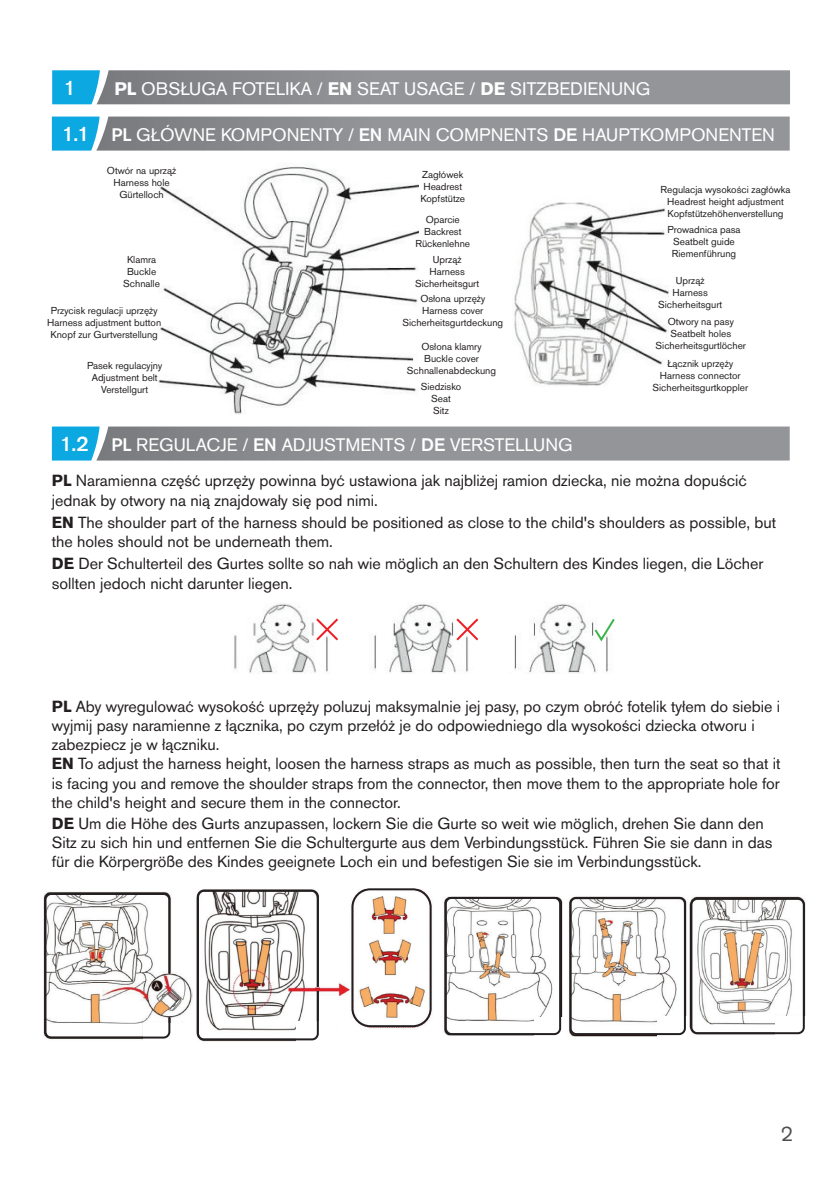
<style>
.page{position:relative;width:840px;height:1191px;background:#fff}
.page>*{position:absolute;margin:0;border:0;box-sizing:border-box;transform-origin:0 0}
.t1{font:20px "Volvo Sans Pro";color:#4e4f50}
.t2{font:500 20px "Volvo Sans Pro";color:#fff}
.t3{font:18px "Volvo Sans Pro";color:#fff}
.t4{font:16px/19.2px "Volvo Sans Pro";color:#231f20}
.t5{font:10px/12px "Volvo Sans Pro";color:#231f20;text-align:center}
.s1{font-weight:700}
.s2{font-weight:500;font-size:20px}
.s3{font-weight:500}
</style>
<div class="page">
<svg style="left:52px;top:70px;width:737px;height:34px;background:#879399"></svg>
<svg style="left:52px;top:117px;width:737px;height:34px;background:#889399"></svg>
<svg style="left:52px;top:426px;width:737px;height:34px;background:#88939a"></svg>
<img style="left:514px;top:202px;width:153px;height:184px">
<img style="left:159px;top:165px;width:259px;height:249px">
<img style="left:234px;top:602px;width:374px;height:71px">
<svg style="left:314px;top:616px;width:26px;height:26px"></svg>
<svg style="left:454px;top:616px;width:26px;height:26px"></svg>
<svg style="left:592px;top:616px;width:23px;height:27px"></svg>
<img style="left:569px;top:896px;width:237px;height:141px">
<img style="left:196px;top:889px;width:236px;height:153px">
<img style="left:444px;top:896px;width:117px;height:140px">
<img style="left:44px;top:892px;width:149px;height:149px">
<div style="left:143px;top:1023px;width:39px;height:18px;background:#fff"></div>
<div style="left:296px;top:1021px;width:40px;height:22px;background:#fff"></div>
<div style="left:534px;top:1017px;width:31px;height:23px;background:#fff"></div>
<div style="left:657px;top:1015px;width:31px;height:23px;background:#fff"></div>
<div style="left:775px;top:1015px;width:31px;height:23px;background:#fff"></div>
<div style="left:444px;top:897px;width:117px;height:138px;border:2px solid #231f20;border-radius:6px"></div>
<div style="left:197px;top:889px;width:121px;height:151px;border:2px solid #231f20;border-radius:6px"></div>
<div style="left:44px;top:893px;width:126px;height:145px;border:2px solid #231f20;border-radius:6px"></div>
<div style="left:351px;top:888px;width:80px;height:139px;border:2px solid #231f20;border-radius:18px"></div>
<div style="left:569px;top:897px;width:116px;height:138px;border:2px solid #231f20;border-radius:6px"></div>
<div style="left:690px;top:898px;width:114px;height:136px;border:2px solid #231f20;border-radius:6px"></div>
<svg style="left:315px;top:987px;width:5px;height:4px"></svg>
<img style="left:147px;top:974px;width:44px;height:43px">
<p class="t2" style="left:64px;top:75px;width:13px">1</p>
<p class="t3" style="left:114px;top:78px;width:537px"><span class="s1">PL</span> OBSŁUGA FOTELIKA / <span class="s1">EN</span> SEAT USAGE / <span class="s1">DE</span> SITZBEDIENUNG</p>
<p class="t3" style="left:62px;top:124px;width:713px"><span class="s2">1.1</span> <span class="s3">PL</span> GŁÓWNE KOMPONENTY / <span class="s3">EN</span> MAIN COMPNENTS <span class="s3">DE</span> HAUPTKOMPONENTEN</p>
<p class="t5" style="left:107px;top:164px;width:71px">Otwór na uprząż<br>Harness hole<br>Gürtelloch</p>
<p class="t5" style="left:123px;top:253px;width:38px">Klamra<br>Buckle<br>Schnalle</p>
<p class="t5" style="left:47px;top:304px;width:115px">Przycisk regulacji uprzęży<br>Harness adjustment button<br>Knopf zur Gurtverstellung</p>
<p class="t5" style="left:87px;top:359px;width:76px">Pasek regulacyjny<br>Adjustment belt<br>Verstellgurt</p>
<p class="t5" style="left:420px;top:169px;width:46px">Zagłówek<br>Headrest<br>Kopfstütze</p>
<p class="t5" style="left:415px;top:213px;width:56px">Oparcie<br>Backrest<br>Rückenlehne</p>
<p class="t5" style="left:415px;top:253px;width:66px">Uprząż<br>Harness<br>Sicherheitsgurt</p>
<p class="t5" style="left:402px;top:292px;width:102px">Osłona uprzęży<br>Harness cover<br>Sicherheitsgurtdeckung</p>
<p class="t5" style="left:406px;top:341px;width:91px">Osłona klamry<br>Buckle cover<br>Schnallenabdeckung</p>
<p class="t5" style="left:420px;top:380px;width:42px">Siedzisko<br>Seat<br>Sitz</p>
<p class="t5" style="left:660px;top:183px;width:131px">Regulacja wysokości zagłówka<br>Headrest height adjustment<br>Kopfstützehöhenverstellung</p>
<p class="t5" style="left:667px;top:223px;width:74px">Prowadnica pasa<br>Seatbelt guide<br>Riemenführung</p>
<p class="t5" style="left:657px;top:275px;width:66px">Uprząż<br>Harness<br>Sicherheitsgurt</p>
<p class="t5" style="left:655px;top:316px;width:92px">Otwory na pasy<br>Seatbelt holes<br>Sicherheitsgurtlöcher</p>
<p class="t5" style="left:652px;top:358px;width:97px">Łącznik uprzęży<br>Harness connector<br>Sicherheitsgurtkoppler</p>
<p class="t3" style="left:61px;top:434px;width:513px"><span class="s2">1.2</span> <span class="s3">PL</span> REGULACJE / <span class="s3">EN</span> ADJUSTMENTS / <span class="s3">DE</span> VERSTELLUNG</p>
<p class="t4" style="left:52px;top:471px;width:696px"><span class="s1">PL</span> Naramienna część uprzęży powinna być ustawiona jak najbliżej ramion dziecka, nie można dopuścić jednak by otwory na nią znajdowały się pod nimi.</p>
<p class="t4" style="left:52px;top:512px;width:725px"><span class="s1">EN</span> The shoulder part of the harness should be positioned as close to the child's shoulders as possible, but the holes should not be underneath them.</p>
<p class="t4" style="left:52px;top:554px;width:712px"><span class="s1">DE</span> Der Schulterteil des Gurtes sollte so nah wie möglich an den Schultern des Kindes liegen, die Löcher sollten jedoch nicht darunter liegen.</p>
<p class="t4" style="left:52px;top:696px;width:729px"><span class="s1">PL</span> Aby wyregulować wysokość uprzęży poluzuj maksymalnie jej pasy, po czym obróć fotelik tyłem do siebie i wyjmij pasy naramienne z łącznika, po czym przełóż je do odpowiedniego dla wysokości dziecka otworu i zabezpiecz je w łączniku.<br><span class="s1">EN</span> To adjust the harness height, loosen the harness straps as much as possible, then turn the seat so that it is facing you and remove the shoulder straps from the connector, then move them to the appropriate hole for the child's height and secure them in the connector.</p>
<p class="t4" style="left:52px;top:813px;width:721px"><span class="s1">DE</span> Um die Höhe des Gurts anzupassen, lockern Sie die Gurte so weit wie möglich, drehen Sie dann den<br>Sitz zu sich hin und entfernen Sie die Schultergurte aus dem Verbindungsstück. Führen Sie sie dann in das für die Körpergröße des Kindes geeignete Loch ein und befestigen Sie sie im Verbindungsstück.</p>
<p class="t1" style="left:780px;top:1122px;width:14px">2</p>
</div>
